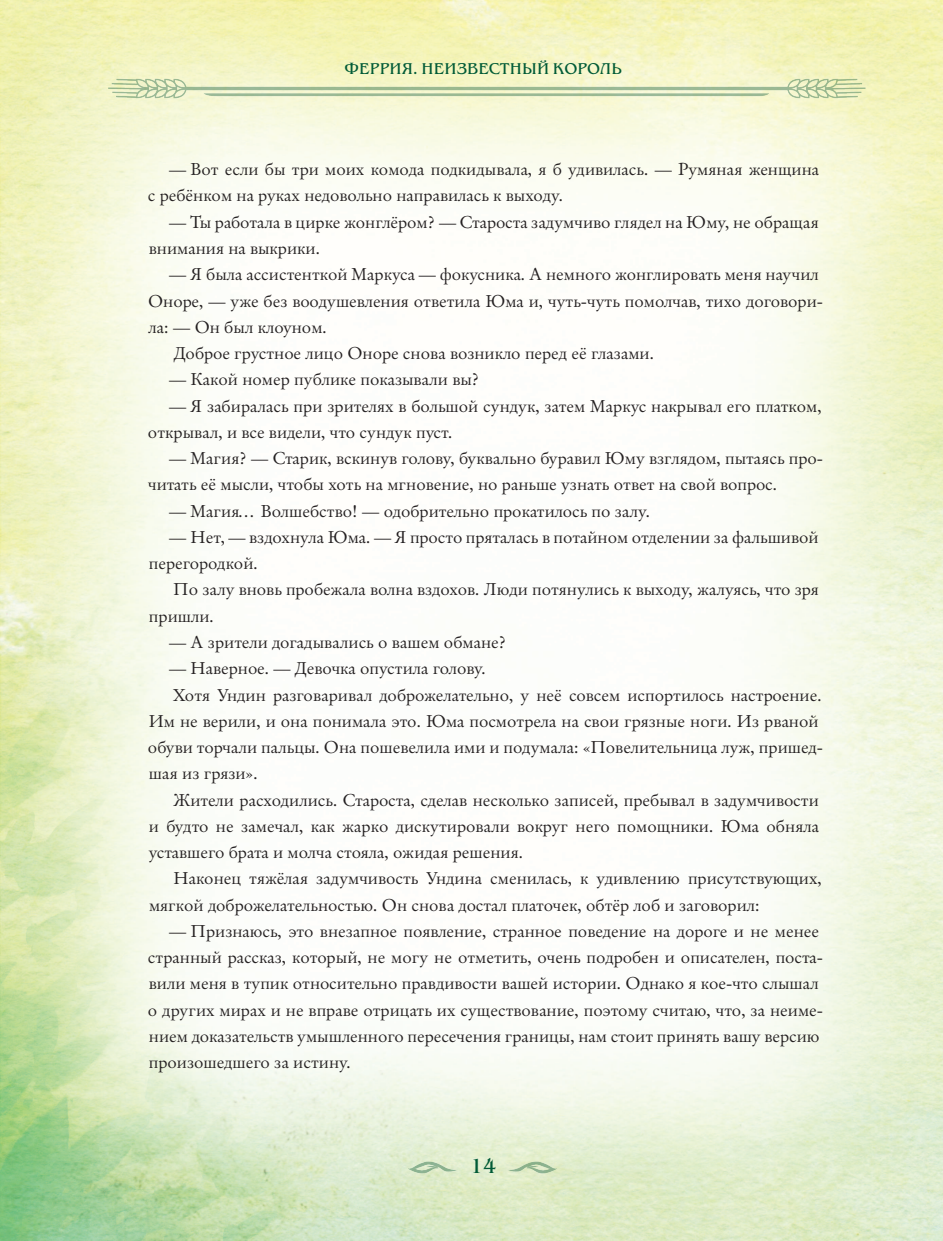
<style>
.page{position:relative;width:943px;height:1241px;background:#fff}
.page>*{position:absolute;margin:0;border:0;box-sizing:border-box;transform-origin:0 0}
.t1{font:19.78px "Benguiat Book ITC";color:#005a36}
.t2{font:17.15px/26.2px "Original Garamond BT";color:#231f20}
.t3{font:15.4px "Benguiat Book ITC";letter-spacing:.01em;color:#005a36}
</style>
<div class="page">
<img style="left:0;top:0;width:943px;height:1240px">
<img style="left:86px;top:72px;width:793px;height:42px">
<img style="left:404px;top:1158px;width:57px;height:21px">
<img style="left:504px;top:1158px;width:56px;height:21px">
<p class="t3" style="left:344px;top:60px;width:279px">ФЕРРИЯ. НЕИЗВЕСТНЫЙ КОРОЛЬ</p>
<p class="t2" style="left:148px;top:158px;width:672px;text-indent:21px">— Вот если бы три моих комода подкидывала, я б удивилась. — Румяная женщина с ребёнком на руках недовольно направилась к выходу.</p>
<p class="t2" style="left:149px;top:210px;width:671px;text-indent:20px">— Ты работала в цирке жонглёром? — Староста задумчиво глядел на Юму, не обращая внимания на выкрики.</p>
<p class="t2" style="left:169px;top:263px;width:651px">— Я была ассистенткой Маркуса — фокусника. А немного жонглировать меня научил</p>
<p class="t2" style="left:148px;top:289px;width:676px">Оноре, — уже без воодушевления ответила Юма и, чуть-чуть помолчав, тихо договори-</p>
<p class="t2" style="left:149px;top:315px;width:180px">ла: — Он был клоуном.</p>
<p class="t2" style="left:174px;top:342px;width:482px">Доброе грустное лицо Оноре снова возникло перед её глазами.</p>
<p class="t2" style="left:169px;top:368px;width:312px">— Какой номер публике показывали вы?</p>
<p class="t2" style="left:148px;top:394px;width:675px;text-indent:21px">— Я забиралась при зрителях в большой сундук, затем Маркус накрывал его платком, открывал, и все видели, что сундук пуст.</p>
<p class="t2" style="left:148px;top:447px;width:676px;text-indent:21px">— Магия? — Старик, вскинув голову, буквально буравил Юму взглядом, пытаясь про&shy;читать её мысли, чтобы хоть на мгновение, но раньше узнать ответ на свой вопрос.</p>
<p class="t2" style="left:169px;top:499px;width:482px">— Магия… Волшебство! — одобрительно прокатилось по залу.</p>
<p class="t2" style="left:149px;top:525px;width:671px;text-indent:20px">— Нет, — вздохнула Юма. — Я просто пряталась в потайном отделении за фальшивой перегородкой.</p>
<p class="t2" style="left:149px;top:578px;width:671px;text-indent:24px">По залу вновь пробежала волна вздохов. Люди потянулись к выходу, жалуясь, что зря пришли.</p>
<p class="t2" style="left:169px;top:630px;width:339px">— А зрители догадывались о вашем обмане?</p>
<p class="t2" style="left:169px;top:657px;width:318px">— Наверное. — Девочка опустила голову.</p>
<p class="t2" style="left:173px;top:683px;width:650px">Хотя Ундин разговаривал доброжелательно, у неё совсем испортилось настроение.</p>
<p class="t2" style="left:149px;top:709px;width:671px">Им не верили, и она понимала это. Юма посмотрела на свои грязные ноги. Из рваной</p>
<p class="t2" style="left:148px;top:735px;width:676px">обуви торчали пальцы. Она пошевелила ими и подумала: «Повелительница луж, пришед-</p>
<p class="t2" style="left:149px;top:762px;width:110px">шая из грязи».</p>
<p class="t2" style="left:173px;top:788px;width:647px">Жители расходились. Староста, сделав несколько записей, пребывал в задумчивости</p>
<p class="t2" style="left:149px;top:814px;width:671px">и будто не замечал, как жарко дискутировали вокруг него помощники. Юма обняла</p>
<p class="t2" style="left:149px;top:840px;width:376px">уставшего брата и молча стояла, ожидая решения.</p>
<p class="t2" style="left:174px;top:867px;width:649px">Наконец тяжёлая задумчивость Ундина сменилась, к удивлению присутствующих,</p>
<p class="t2" style="left:149px;top:893px;width:612px">мягкой доброжелательностью. Он снова достал платочек, обтёр лоб и заговорил:</p>
<p class="t2" style="left:148px;top:919px;width:676px;text-indent:21px">— Признаюсь, это внезапное появление, странное поведение на дороге и не менее странный рассказ, который, не могу не отметить, очень подробен и описателен, поста&shy;вили меня в тупик относительно правдивости вашей истории. Однако я кое-что слышал о других мирах и не вправе отрицать их существование, поэтому считаю, что, за неиме&shy;нием доказательств умышленного пересечения границы, нам стоит принять вашу версию произошедшего за истину.</p>
<p class="t1" style="left:470px;top:1155px;width:27px">14</p>
</div>
